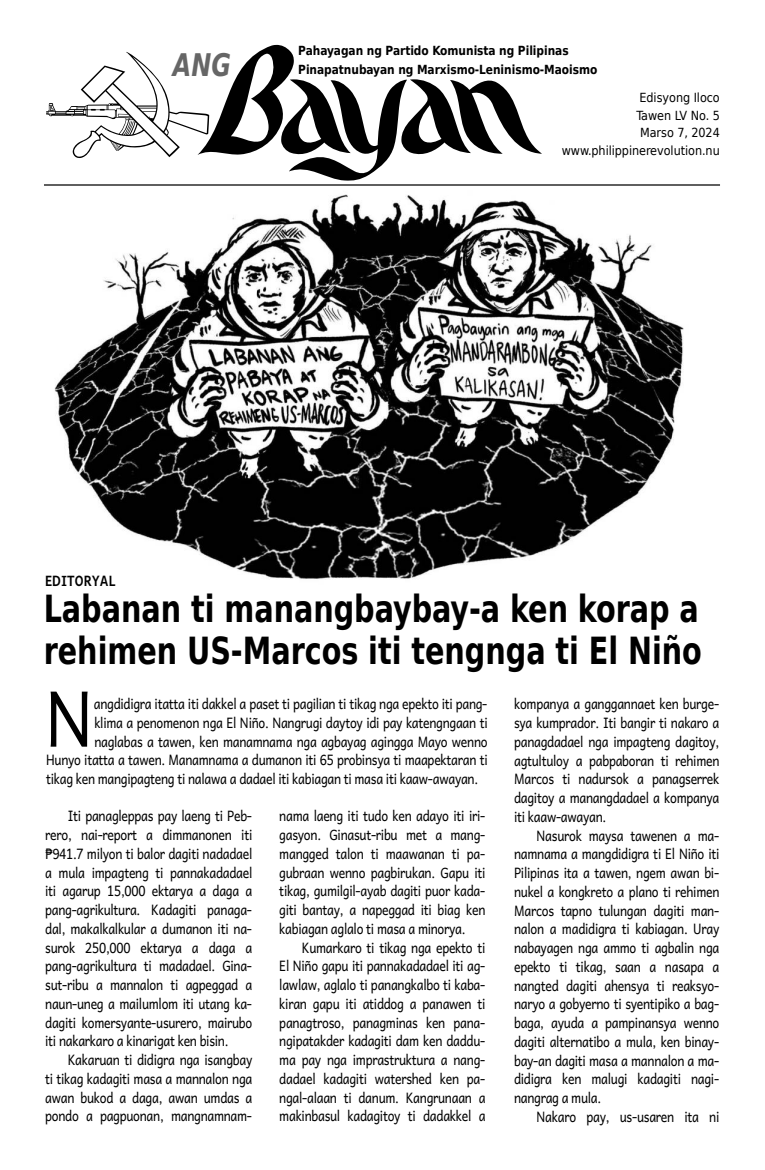
<style>
.page{position:relative;width:765px;height:1170px;background:#fff}
.page>*{position:absolute;margin:0;border:0;box-sizing:border-box;transform-origin:0 0}
.t1{font:77.25px "Andika New Basic";color:#000;scale:.85 1}
.t2{font:700 37.5px/42.5px "DejaVu Sans Condensed";color:#000;scale:.85 1}
.t3{font:italic 700 31.25px "DejaVu Sans Condensed";color:#666;scale:.85 1}
.t4{font:14.38px/18.8px "Andika New Basic";letter-spacing:-.025em;color:#000;text-align:justify;scale:.85 1}
.t5{font:700 14.38px "Andika New Basic";letter-spacing:-.005em;color:#000;scale:.85 1}
.t6{font:700 12.5px/18.8px "DejaVu Sans";letter-spacing:-.005em;color:#000;scale:.85 1}
.t7{font:12.5px/17.5px "DejaVu Sans";letter-spacing:-.005em;color:#000;text-align:right;scale:.9 1}
.s1{font-family:"DejaVu Sans Mono"}
</style>
<div class="page">
<svg style="left:46px;top:52px;width:151px;height:106px"></svg>
<hr style="left:44px;top:184px;width:676px;height:2px;background:#000">
<svg style="left:197px;top:45px;width:345px;height:136px"></svg>
<img style="left:54px;top:194px;width:630px;height:385px">
<h3 class="t3" style="left:173px;top:41px;width:70px">ANG</h3>
<p class="t6" style="left:298px;top:41px;width:353px">Pahayagan ng Partido Komunista ng Pilipinas<br>Pinapatnubayan ng Marxismo-Leninismo-Maoismo</p>
<p class="t7" style="left:562px;top:89px;width:177px">Edisyong Iloco<br>Tawen LV No. 5<br>Marso 7, 2024 www.philippinerevolution.nu</p>
<p class="t5" style="left:45px;top:567px;width:84px">EDITORYAL</p>
<h2 class="t2" style="left:44px;top:586px;width:776px">La ba nan ti ma nang bay bay-a ken ko rap a re hi men US-Marcos iti teng nga ti El Niño</h2>
<p class="t4" style="left:514px;top:693px;width:243px">kom pan ya a gang gan na et ken bur ge ‐ sya kumpra dor. Iti ba ngir ti na ka ro a pa nag da da el nga im pag teng da gi toy, ag tul tu loy a pab pa bo ran ti re hi men Marcos ti na dur sok a pa nag ser rek da gi toy a ma nang da da el a kom pan ya iti kaaw-a wa yan.</p>
<p class="t4" style="left:514px;top:824px;width:243px;text-indent:23px">Na su rok may sa ta we nen a ma ‐ nam na ma a mang di dig ra ti El Niño iti Pi li pi nas ita a ta wen, ngem awan bi ‐ nu kel a kong kre to a pla no ti re hi men Marcos tap no tu lu ngan da gi ti man ‐ na lon a ma di dig ra ti ka bia gan. Uray na ba ya gen nga am mo ti ag ba lin nga epek to ti ti kag, saan a na sa pa a nang ted da gi ti ahen sya ti reak syo ‐ nar yo a gob yer no ti syen ti pi ko a bag ‐ ba ga, ayu da a pam pi nan sya wen no da gi ti al ter na ti bo a mu la, ken bi nay ‐ bay-an da gi ti ma sa a man na lon a ma ‐ di dig ra ken ma lu gi ka da gi ti na gi ‐ nang rag a mu la.</p>
<p class="t4" style="left:537px;top:1105px;width:217px">Na ka ro pay, us-u sa ren ita ni</p>
<h1 class="t1" style="left:45px;top:648px;width:58px">N</h1>
<p class="t4" style="left:94px;top:692px;width:465px">ang di dig ra itat ta iti dak kel a pa set ti pa gi li an ti ti kag nga epek to iti pang ‐</p>
<p class="t4" style="left:94px;top:711px;width:464px">kli ma a pe no me non nga El Niño. Nang ru gi day toy idi pay ka teng nga an ti</p>
<p class="t4" style="left:94px;top:730px;width:464px">nag la bas a ta wen, ken ma nam na ma nga ag ba yag aging ga Ma yo wen no</p>
<p class="t4" style="left:46px;top:749px;width:521px">Hun yo itat ta a ta wen. Ma nam na ma a du ma non iti 65 pro bin sya ti maa pek ta ran ti</p>
<p class="t4" style="left:46px;top:767px;width:510px">ti kag ken ma ngi pag teng ti na la wa a da da el iti ka bia gan ti ma sa iti kaaw-a wa yan.</p>
<p class="t4" style="left:45px;top:805px;width:245px;text-indent:23px">Iti pa nag lep pas pay laeng ti Peb ‐ re ro, nai-re port a dim ma no nen iti <span class="s1">₱</span>941.7 mil yon ti ba lor da gi ti na da da el a mu la im pag teng ti pan na ka da da el iti aga rup 15,000 ek tar ya a da ga a pang-ag ri kul tu ra. Ka da gi ti pa na ga ‐ dal, ma kal kal ku lar a du ma non iti na ‐ su rok 250,000 ek tar ya a da ga a pang-ag ri kul tu ra ti ma da da el. Gi na ‐ sut-ri bu a man na lon ti ag peg gad a naun-u neg a mai lum lom iti utang ka ‐ da gi ti ko mer syan te-u su re ro, mai ru bo iti na kar ka ro a ki na ri gat ken bi sin.</p>
<p class="t4" style="left:45px;top:1048px;width:245px;text-indent:23px">Ka ka ru an ti di dig ra nga isang bay ti ti kag ka da gi ti ma sa a man na lon nga awan bu kod a da ga, awan um das a pon do a pag puo nan, mang nam nam ‐</p>
<p class="t4" style="left:279px;top:805px;width:244px">na ma laeng iti tu do ken ada yo iti iri ‐ ga syon. Gi na sut-ri bu met a mang ‐ mang ged ta lon ti maa wa nan ti pa ‐ gub ra an wen no pag bi ru kan. Ga pu iti ti kag, gu mil gil-a yab da gi ti puor ka da ‐ gi ti ban tay, a na peg gad iti biag ken ka bia gan ag la lo ti ma sa a mi nor ya.</p>
<p class="t4" style="left:279px;top:936px;width:244px;text-indent:23px">Ku mar ka ro ti ti kag nga epek to ti El Niño ga pu iti pan na ka da da el iti ag ‐ law law, ag la lo ti pa nang kal bo ti ka ba ‐ ki ran ga pu iti atid dog a pa na wen ti pa nagtro so, pa nag mi nas ken pa na ‐ ngi pa tak der ka da gi ti dam ken dad du ‐ ma pay nga imprastruk tu ra a nang ‐ da da el ka da gi ti wa tershed ken pa ‐ ngal-a la an ti da num. Kang ru na an a ma kin ba sul ka da gi toy ti da dak kel a</p>
</div>
